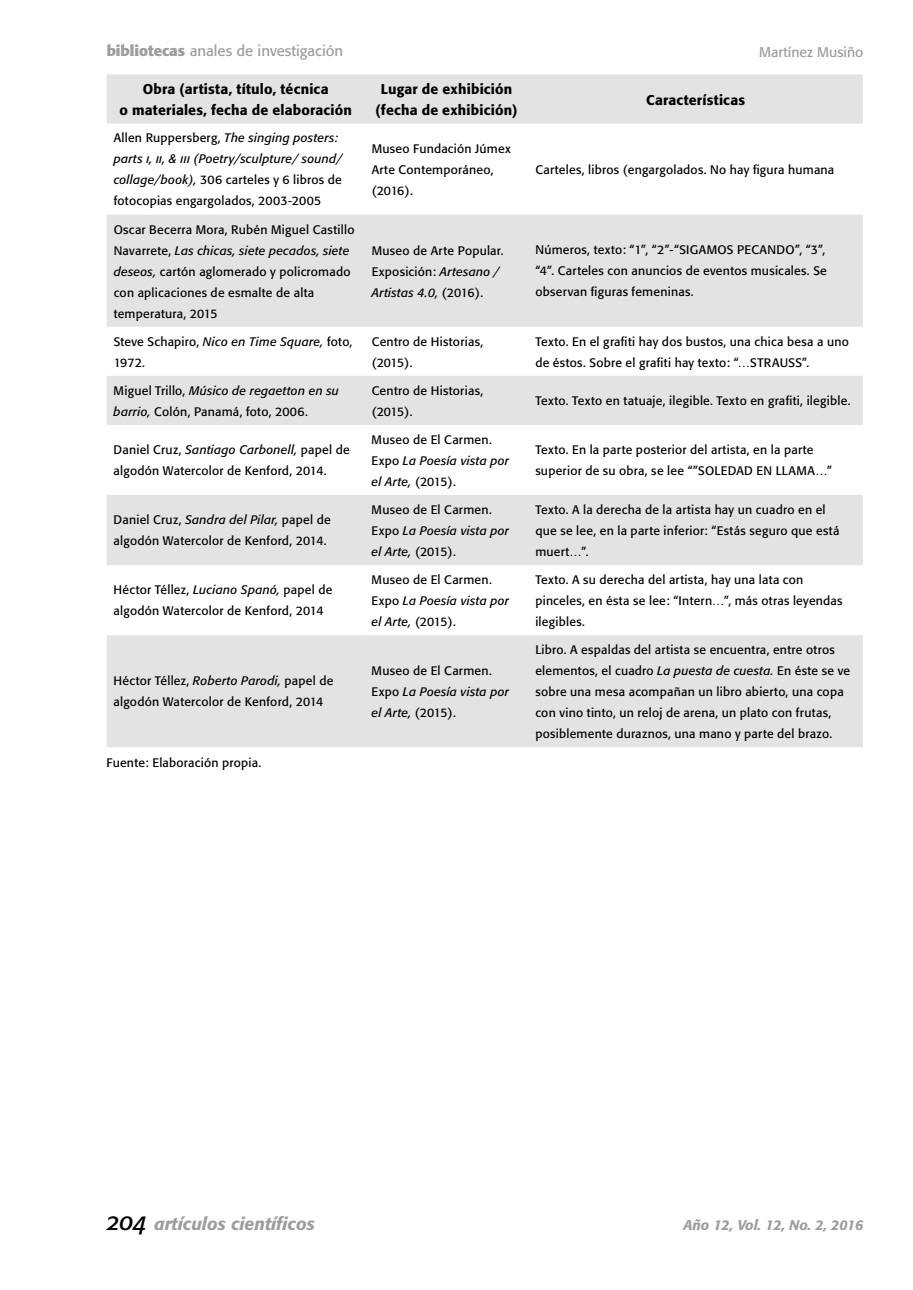
<style>
.page{position:relative;width:913px;height:1290px;background:#fff}
.page>*{position:absolute;margin:0;border:0;box-sizing:border-box;transform-origin:0 0}
.t1{font:italic 500 17.5px "Formata";color:#9d9d9c}
.t2{font:14.88px "Formata";color:#9d9d9c}
.t3{font:500 14px/21px "Formata";letter-spacing:.015em;color:#000;text-align:center}
.t4{font:italic 500 14px "Formata";color:#9d9d9c}
.t5{font:14px "Formata";color:#9d9d9c}
.t6{font:12.25px/21px "Formata";letter-spacing:.02em;color:#000}
.s1{font-weight:700}
.s2{font-style:italic}
.s3{font-family:"Formata Italic SC"}
</style>
<div class="page">
<svg style="left:107px;top:74px;width:756px;height:673px;fill:#e3e3e3"></svg>
<p class="t2" style="left:107px;top:42px;width:238px"><span class="s1">bibliotecas</span> anales de investigación</p>
<p class="t3" style="left:119px;top:79px;width:234px">Obra (artista, título, técnica<br>o materiales, fecha de elaboración</p>
<p class="t3" style="left:376px;top:79px;width:143px">Lugar de exhibición (fecha de exhibición)</p>
<p class="t3" style="left:646px;top:89px;width:100px">Características</p>
<p class="t6" style="left:114px;top:128px;width:230px">Allen Ruppersberg, <span class="s2">The singing posters: parts</span> <span class="s3">i</span><span class="s2">,</span> <span class="s3">ii</span><span class="s2">, &amp;</span> <span class="s3">iii</span> <span class="s2">(Poetry/sculpture/ sound/ collage/book),</span> 306 carteles y 6 libros de fotocopias engargolados, 2003-2005</p>
<p class="t6" style="left:372px;top:138px;width:141px">Museo Fundación Júmex<br>Arte Contemporáneo, (2016).</p>
<p class="t5" style="left:759px;top:43px;width:106px">Martínez Musiño</p>
<p class="t6" style="left:535px;top:159px;width:300px">Carteles, libros (engargolados. No hay figura humana</p>
<p class="t6" style="left:114px;top:219px;width:242px">Oscar Becerra Mora, Rubén Miguel Castillo Navarrete, <span class="s2">Las chicas, siete pecados, siete deseos,</span> cartón aglomerado y policromado con aplicaciones de esmalte de alta temperatura, 2015</p>
<p class="t6" style="left:372px;top:240px;width:133px">Museo de Arte Popular.<br>Exposición: <span class="s2">Artesano /<br>Artistas 4.0,</span> (2016).</p>
<p class="t6" style="left:535px;top:240px;width:293px">Números, texto: “1”, “2”-“SIGAMOS PECANDO”, “3”, “4”. Carteles con anuncios de eventos musicales. Se observan figuras femeninas.</p>
<p class="t6" style="left:114px;top:331px;width:240px">Steve Schapiro, <span class="s2">Nico en Time Square,</span> foto,<br>1972.</p>
<p class="t6" style="left:372px;top:331px;width:113px">Centro de Historias, (2015).</p>
<p class="t6" style="left:535px;top:331px;width:315px">Texto. En el grafiti hay dos bustos, una chica besa a uno de éstos. Sobre el grafiti hay texto: “…STRAUSS”.</p>
<p class="t6" style="left:114px;top:380px;width:227px">Miguel Trillo, <span class="s2">Músico de regaetton en su barrio,</span> Colón, Panamá, foto, 2006.</p>
<p class="t6" style="left:372px;top:380px;width:113px">Centro de Historias, (2015).</p>
<p class="t6" style="left:535px;top:390px;width:317px">Texto. Texto en tatuaje, ilegible. Texto en grafiti, ilegible.</p>
<p class="t6" style="left:114px;top:439px;width:237px">Daniel Cruz, <span class="s2">Santiago Carbonell,</span> papel de algodón Watercolor de Kenford, 2014.</p>
<p class="t6" style="left:372px;top:429px;width:139px">Museo de El Carmen.<br>Expo <span class="s2">La Poesía vista por el Arte,</span> (2015).</p>
<p class="t6" style="left:535px;top:439px;width:298px">Texto. En la parte posterior del artista, en la parte superior de su obra, se lee “”SOLEDAD EN LLAMA…”</p>
<p class="t6" style="left:114px;top:509px;width:219px">Daniel Cruz, <span class="s2">Sandra del Pilar,</span> papel de algodón Watercolor de Kenford, 2014.</p>
<p class="t6" style="left:372px;top:499px;width:139px">Museo de El Carmen.<br>Expo <span class="s2">La Poesía vista por el Arte,</span> (2015).</p>
<p class="t6" style="left:535px;top:499px;width:306px">Texto. A la derecha de la artista hay un cuadro en el que se lee, en la parte inferior: “Estás seguro que está muert…”.</p>
<p class="t6" style="left:114px;top:579px;width:220px">Héctor Téllez, <span class="s2">Luciano Spanó,</span> papel de algodón Watercolor de Kenford, 2014</p>
<p class="t6" style="left:372px;top:569px;width:139px">Museo de El Carmen.<br>Expo <span class="s2">La Poesía vista por el Arte,</span> (2015).</p>
<p class="t6" style="left:535px;top:569px;width:309px">Texto. A su derecha del artista, hay una lata con pinceles, en ésta se lee: “Intern…”, más otras leyendas ilegibles.</p>
<p class="t6" style="left:114px;top:670px;width:221px">Héctor Téllez, <span class="s2">Roberto Parodi,</span> papel de algodón Watercolor de Kenford, 2014</p>
<p class="t6" style="left:372px;top:660px;width:139px">Museo de El Carmen.<br>Expo <span class="s2">La Poesía vista por el Arte,</span> (2015).</p>
<p class="t6" style="left:107px;top:752px;width:156px">Fuente: Elaboración propia.</p>
<p class="t6" style="left:535px;top:639px;width:316px">Libro. A espaldas del artista se encuentra, entre otros elementos, el cuadro <span class="s2">La puesta de cuesta.</span> En éste se ve sobre una mesa acompañan un libro abierto, una copa con vino tinto, un reloj de arena, un plato con frutas, posiblemente duraznos, una mano y parte del brazo.</p>
<h1 class="t1" style="left:154px;top:1213px;width:162px">artículos científicos</h1>
<p class="t4" style="left:683px;top:1216px;width:181px">Año 12, Vol. 12, No. 2, 2016</p>
</div>
